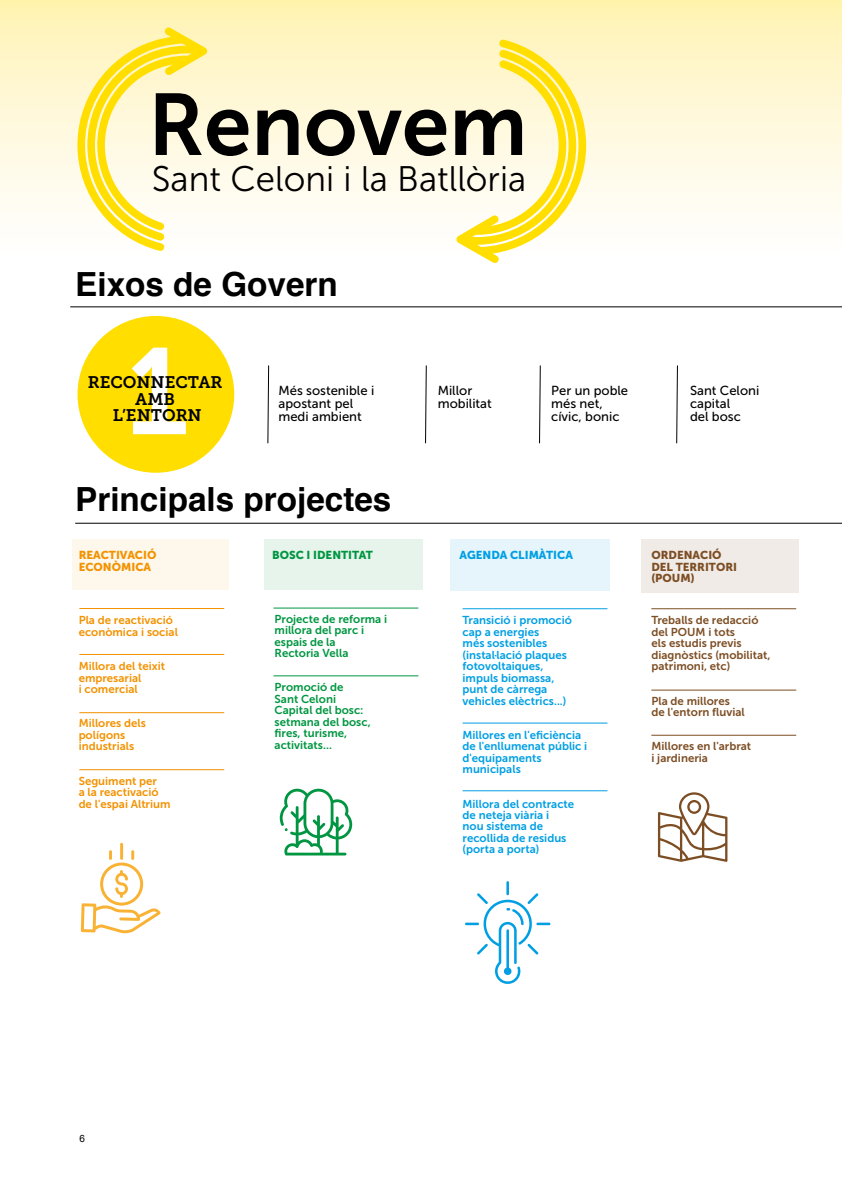
<style>
.page{position:relative;width:842px;height:1191px;background:#fff}
.page>*{position:absolute;margin:0;border:0;box-sizing:border-box;transform-origin:0 0}
.t1{font:121.9px "Museo Slab 700";color:#fff}
.t2{font:86.9px "Museo Sans 700";color:#000}
.t3{font:35.4px "Museo Sans 300";color:#000}
.t4{font:700 33.3px "Helvetica";color:#000}
.t5{font:16.7px/16.2px "Museo Slab 700";color:#000;text-align:center}
.t6{font:13.1px/13.1px "Museo Sans 500";color:#000}
.t7{font:11.4px/11.4px "Museo Sans 700";color:#009fe3}
.t8{font:11.4px/11.4px "Museo Sans 700";color:#f39200}
.t9{font:11.4px/11.4px "Museo Sans 700";color:#7d4e24}
.t10{font:11.4px/11.4px "Museo Sans 700";color:#009641}
.t11{font:11.4px/11.4px "Museo Sans 900";color:#7d4e24}
.t12{font:11.4px "Museo Sans 900";color:#f39200}
.t13{font:11.4px "Museo Sans 900";color:#009fe3}
.t14{font:11.4px "Museo Sans 900";color:#009641}
.t15{font:10px "Arial";color:#000}
</style>
<div class="page">
<div style="left:0;top:0;width:842px;height:258px;background:linear-gradient(to bottom,#fff3b5,#fff)"></div>
<div style="left:78px;top:316px;width:156px;height:157px;background:#ffde00;border-radius:50%"></div>
<div style="left:72px;top:539px;width:157px;height:50px;background:#fef7eb"></div>
<div style="left:265px;top:539px;width:158px;height:50px;background:#e6f4ec"></div>
<div style="left:451px;top:539px;width:159px;height:52px;background:#e6f5fc"></div>
<div style="left:641px;top:539px;width:158px;height:54px;background:#f0ebe7"></div>
<svg style="left:280px;top:788px;width:72px;height:67px"></svg>
<hr style="left:120px;top:843px;width:3px;height:17px;background:#f9b234">
<svg style="left:81px;top:850px;width:80px;height:83px"></svg>
<hr style="left:506px;top:881px;width:3px;height:14px;background:#009fe3">
<hr style="left:536px;top:922px;width:14px;height:3px;background:#009fe3">
<hr style="left:465px;top:922px;width:14px;height:3px;background:#009fe3">
<svg style="left:477px;top:893px;width:61px;height:91px"></svg>
<svg style="left:658px;top:792px;width:69px;height:70px"></svg>
<hr style="left:75px;top:523px;width:767px;height:1px;background:#000">
<hr style="left:70px;top:306px;width:772px;height:1px;background:#000">
<svg style="left:267px;top:365px;width:2px;height:79px"></svg>
<svg style="left:425px;top:365px;width:2px;height:79px"></svg>
<svg style="left:539px;top:365px;width:2px;height:79px"></svg>
<svg style="left:676px;top:365px;width:2px;height:79px"></svg>
<hr style="left:79px;top:654px;width:145px;height:1px;background:#f39200">
<hr style="left:79px;top:608px;width:145px;height:1px;background:#f39200">
<hr style="left:273px;top:675px;width:145px;height:1px;background:#009641">
<hr style="left:273px;top:608px;width:145px;height:1px;background:#009641">
<hr style="left:463px;top:723px;width:144px;height:1px;background:#009fe3">
<hr style="left:463px;top:608px;width:144px;height:1px;background:#009fe3">
<hr style="left:651px;top:608px;width:145px;height:1px;background:#7d4e24">
<hr style="left:651px;top:690px;width:145px;height:1px;background:#7d4e24">
<hr style="left:651px;top:735px;width:145px;height:1px;background:#7d4e24">
<hr style="left:463px;top:790px;width:144px;height:1px;background:#009fe3">
<hr style="left:79px;top:712px;width:145px;height:1px;background:#f39200">
<hr style="left:79px;top:769px;width:145px;height:1px;background:#f39200">
<svg style="left:77px;top:27px;width:130px;height:224px"></svg>
<svg style="left:456px;top:39px;width:130px;height:224px"></svg>
<h2 class="t2" style="left:148px;top:77px;width:381px">Renovem</h2>
<h3 class="t3" style="left:152px;top:160px;width:376px">Sant Celoni i la Batllòria</h3>
<h3 class="t4" style="left:75px;top:257px;width:264px">Eixos de Govern</h3>
<h1 class="t1" style="left:127px;top:323px;width:63px">1</h1>
<h3 class="t5" style="left:88px;top:375px;width:136px">RECONNECTAR<br>AMB<br>L’ENTORN</h3>
<p class="t6" style="left:278px;top:383px;width:97px">Més sostenible i apostant pel medi ambient</p>
<p class="t6" style="left:438px;top:383px;width:56px">Millor mobilitat</p>
<p class="t6" style="left:551px;top:383px;width:78px">Per un poble més net, cívic, bonic</p>
<h3 class="t4" style="left:75px;top:472px;width:318px">Principals projectes</h3>
<p class="t6" style="left:690px;top:383px;width:71px">Sant Celoni capital<br>del bosc</p>
<p class="t12" style="left:79px;top:549px;width:79px">REACTIVACIÓ</p>
<p class="t14" style="left:272px;top:548px;width:102px">BOSC I IDENTITAT</p>
<p class="t13" style="left:459px;top:549px;width:115px">AGENDA CLIMÀTICA</p>
<p class="t12" style="left:79px;top:560px;width:74px">ECONÒMICA</p>
<p class="t11" style="left:651px;top:549px;width:87px">ORDENACIÓ<br>DEL TERRITORI (POUM)</p>
<p class="t9" style="left:651px;top:615px;width:121px">Treballs de redacció del POUM i tots<br>els estudis previs diagnòstics (mobilitat, patrimoni, etc)</p>
<p class="t9" style="left:651px;top:695px;width:95px">Pla de millores de l'entorn fluvial</p>
<p class="t9" style="left:651px;top:740px;width:101px">Millores en l'arbrat i jardineria</p>
<p class="t10" style="left:275px;top:613px;width:114px">Projecte de reforma i millora del parc i espais de la<br>Rectoria Vella</p>
<p class="t10" style="left:275px;top:681px;width:98px">Promoció de<br>Sant Celoni<br>Capital del bosc: setmana del bosc, fires, turisme, activitats...</p>
<p class="t8" style="left:79px;top:615px;width:101px">Pla de reactivació econòmica i social</p>
<p class="t8" style="left:79px;top:660px;width:88px">Millora del teixit empresarial<br>i comercial</p>
<p class="t8" style="left:79px;top:718px;width:69px">Millores dels polígons industrials</p>
<p class="t8" style="left:79px;top:775px;width:93px">Seguiment per<br>a la reactivació de l'espai Altrium</p>
<p class="t7" style="left:463px;top:615px;width:111px">Transició i promoció cap a energies<br>més sostenibles (instal·lació plaques fotovoltaiques, impuls biomassa, punt de càrrega vehicles elèctrics...)</p>
<p class="t7" style="left:463px;top:729px;width:126px">Millores en l'eficiència de l'enllumenat públic i d'equipaments municipals</p>
<p class="t7" style="left:463px;top:798px;width:113px">Millora del contracte de neteja viària i<br>nou sistema de recollida de residus (porta a porta)</p>
<p class="t15" style="left:79px;top:1131px;width:7px">6</p>
</div>
